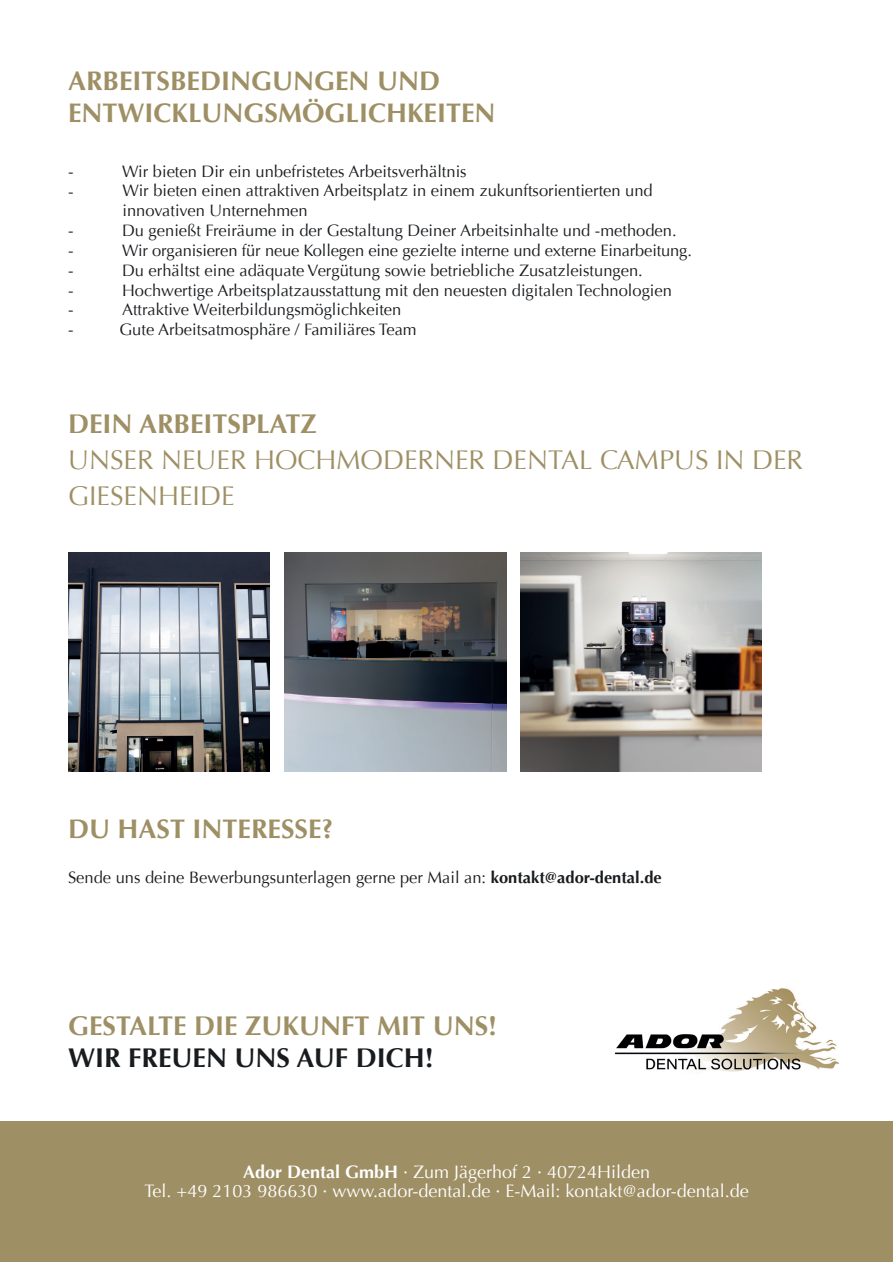
<style>
.page{position:relative;width:893px;height:1263px;background:#fff}
.page>*{position:absolute;margin:0;border:0;box-sizing:border-box;transform-origin:0 0}
.t1{font:700 27px/32.4px "Optima LT Std";color:#9e8f64}
.t2{font:27px/36px "Optima";color:#9e8f64}
.t3{font:700 27px "Optima";color:#9e8f64}
.t4{font:700 27px "Optima";color:#191c1f}
.t5{font:18px/19.5px "Optima";color:#fff;text-align:center}
.t6{font:16.5px/19.8px "Optima";color:#191c1f}
.s1{font-weight:700}
</style>
<div class="page">
<img style="left:68px;top:553px;width:202px;height:219px">
<img style="left:285px;top:553px;width:221px;height:219px">
<img style="left:521px;top:553px;width:240px;height:219px">
<img style="left:616px;top:988px;width:223px;height:84px">
<div style="left:0;top:1121px;width:893px;height:141px;background:#9e8f64"></div>
<h1 class="t1" style="left:68px;top:65px;width:429px">ARBEITSBEDINGUNGEN UND<br>ENTWICKLUNGSMÖGLICHKEITEN</h1>
<p class="t6" style="left:68px;top:161px;width:7px">-</p>
<p class="t6" style="left:122px;top:161px;width:346px">Wir bieten Dir ein unbefristetes Arbeitsverhältnis</p>
<p class="t6" style="left:68px;top:181px;width:7px">-</p>
<p class="t6" style="left:68px;top:221px;width:7px">-</p>
<p class="t6" style="left:122px;top:221px;width:556px">Du genießt Freiräume in der Gestaltung Deiner Arbeitsinhalte und -methoden.</p>
<p class="t6" style="left:68px;top:241px;width:7px">-</p>
<p class="t6" style="left:122px;top:241px;width:571px">Wir organisieren für neue Kollegen eine gezielte interne und externe Einarbeitung.</p>
<p class="t6" style="left:68px;top:260px;width:7px">-</p>
<p class="t6" style="left:122px;top:260px;width:522px">Du erhältst eine adäquate Vergütung sowie betriebliche Zusatzleistungen.</p>
<p class="t6" style="left:68px;top:280px;width:7px">-</p>
<p class="t6" style="left:122px;top:280px;width:551px">Hochwertige Arbeitsplatzausstattung mit den neuesten digitalen Technologien</p>
<p class="t6" style="left:68px;top:300px;width:7px">-</p>
<p class="t6" style="left:122px;top:300px;width:281px">Attraktive Weiterbildungsmöglichkeiten</p>
<p class="t6" style="left:68px;top:320px;width:7px">-</p>
<p class="t6" style="left:119px;top:320px;width:299px">Gute Arbeitsatmosphäre / Familiäres Team</p>
<p class="t6" style="left:122px;top:181px;width:532px">Wir bieten einen attraktiven Arbeitsplatz in einem zukunftsorientierten und innovativen Unternehmen</p>
<h1 class="t3" style="left:68px;top:408px;width:251px">DEIN ARBEITSPLATZ</h1>
<h1 class="t2" style="left:68px;top:442px;width:736px">UNSER NEUER HOCHMODERNER DENTAL CAMPUS IN DER<br>GIESENHEIDE</h1>
<h1 class="t1" style="left:68px;top:813px;width:267px">DU HAST INTERESSE?</h1>
<p class="t6" style="left:68px;top:868px;width:595px">Sende uns deine Bewerbungsunterlagen gerne per Mail an: <span class="s1">kontakt@ador-dental.de</span></p>
<h1 class="t3" style="left:68px;top:1010px;width:431px">GESTALTE DIE ZUKUNFT MIT UNS!</h1>
<h1 class="t4" style="left:68px;top:1042px;width:367px">WIR FREUEN UNS AUF DICH!</h1>
<p class="t5" style="left:144px;top:1162px;width:606px"><span class="s1">Ador Dental GmbH</span> · Zum Jägerhof 2 · 40724Hilden<br>Tel. +49 2103 986630 · www.ador-dental.de · E-Mail: kontakt@ador-dental.de</p>
</div>
